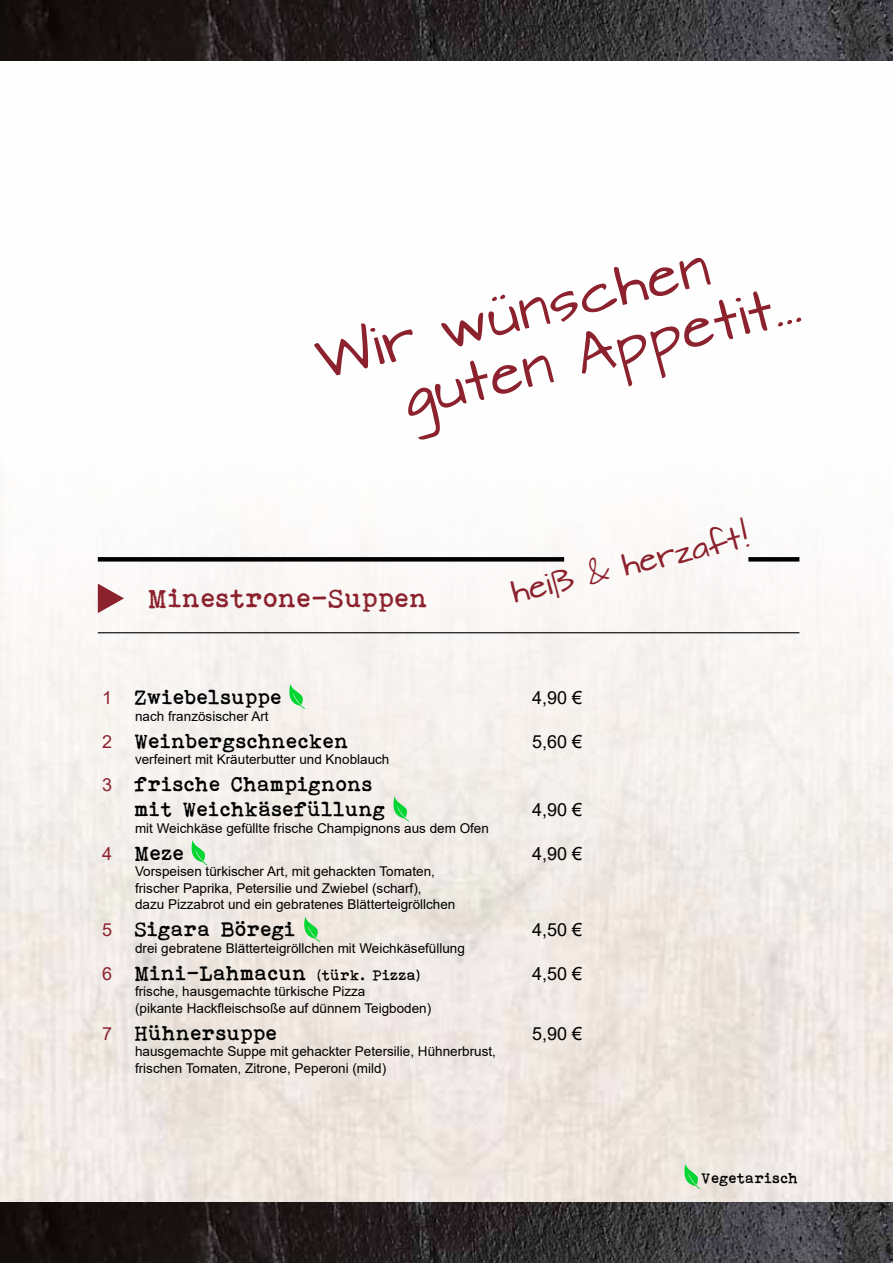
<style>
.page{position:relative;width:893px;height:1263px;background:#fff}
.page>*{position:absolute;margin:0;border:0;box-sizing:border-box;transform-origin:0 0}
.t1{font:48px/58.1px "Architects Daughter";color:#8c222e}
.t2{font:27px "Bohemian typewriter";color:#8c222e}
.t3{font:27px "Architects Daughter";color:#8c222e}
.t4{font:21px/25.2px "Bohemian typewriter";color:#000}
.t5{font:18px "Arial";color:#000}
.t6{font:15px "Bohemian typewriter";color:#000}
.t7{font:13.5px/16.5px "Arial";color:#000}
.s1{font-family:"Arial";font-size:18px;color:#8c222e}
.s2{font-size:15px}
</style>
<div class="page">
<div style="left:98px;top:557px;width:466px;height:5px;background:#000"></div>
<hr style="left:98px;top:632px;width:701px;height:1px;background:#000">
<svg style="left:98px;top:584px;width:26px;height:29px"></svg>
<div style="left:748px;top:557px;width:51px;height:5px;background:#000"></div>
<svg style="left:0;top:1202px;width:893px;height:61px;background:#2c2929"></svg>
<img style="left:0;top:0;width:1px;height:61px">
<img style="left:1px;top:0;width:892px;height:61px">
<svg style="left:388px;top:796px;width:22px;height:26px"></svg>
<svg style="left:186px;top:840px;width:22px;height:25px"></svg>
<svg style="left:299px;top:916px;width:21px;height:26px"></svg>
<svg style="left:284px;top:683px;width:21px;height:26px"></svg>
<svg style="left:679px;top:1163px;width:21px;height:26px"></svg>
<h1 class="t1" style="left:383px;top:318px;width:409px;text-indent:-75px;rotate:-14deg">Wir wünschen guten Appetit...</h1>
<h2 class="t2" style="left:149px;top:582px;width:281px">Minestrone-Suppen</h2>
<h2 class="t3" style="left:509px;top:580px;width:244px;rotate:-14deg">heiß &amp; herzaft!</h2>
<h3 class="t4" style="left:102px;top:684px;width:182px"><span class="s1">1</span> Zwiebelsuppe</h3>
<h3 class="t5" style="left:532px;top:685px;width:52px">4,90 €</h3>
<p class="t7" style="left:135px;top:708px;width:135px">nach französischer Art</p>
<h3 class="t4" style="left:102px;top:728px;width:249px"><span class="s1">2</span> Weinbergschnecken</h3>
<h3 class="t5" style="left:532px;top:729px;width:52px">5,60 €</h3>
<p class="t7" style="left:135px;top:751px;width:256px">verfeinert mit Kräuterbutter und Knoblauch</p>
<h3 class="t4" style="left:135px;top:771px;width:253px;text-indent:-33px"><span class="s1">3</span> frische Champignons mit Weichkäsefüllung</h3>
<h3 class="t5" style="left:532px;top:798px;width:52px">4,90 €</h3>
<p class="t7" style="left:135px;top:820px;width:355px">mit Weichkäse gefüllte frische Champignons aus dem Ofen</p>
<h3 class="t4" style="left:102px;top:840px;width:85px"><span class="s1">4</span> Meze</h3>
<h3 class="t5" style="left:532px;top:841px;width:52px">4,90 €</h3>
<p class="t7" style="left:135px;top:863px;width:322px">Vorspeisen türkischer Art, mit gehackten Tomaten, frischer Paprika, Petersilie und Zwiebel (scharf),<br>dazu Pizzabrot und ein gebratenes Blätterteigröllchen</p>
<h3 class="t4" style="left:102px;top:916px;width:196px"><span class="s1">5</span> Sigara Böregi</h3>
<h3 class="t5" style="left:532px;top:918px;width:52px">4,50 €</h3>
<p class="t7" style="left:135px;top:940px;width:331px">drei gebratene Blätterteigröllchen mit Weichkäsefüllung</p>
<h3 class="t4" style="left:102px;top:960px;width:320px"><span class="s1">6</span> Mini-Lahmacun <span class="s2">(türk. Pizza)</span></h3>
<h3 class="t5" style="left:532px;top:961px;width:52px">4,50 €</h3>
<p class="t7" style="left:135px;top:983px;width:298px">frische, hausgemachte türkische Pizza<br>(pikante Hackfleischsoße auf dünnem Teigboden)</p>
<h3 class="t4" style="left:102px;top:1020px;width:178px"><span class="s1">7</span> Hühnersuppe</h3>
<h3 class="t5" style="left:532px;top:1021px;width:52px">5,90 €</h3>
<p class="t7" style="left:135px;top:1043px;width:362px">hausgemachte Suppe mit gehackter Petersilie, Hühnerbrust, frischen Tomaten, Zitrone, Peperoni (mild)</p>
<p class="t6" style="left:702px;top:1169px;width:99px">Vegetarisch</p>
</div>
